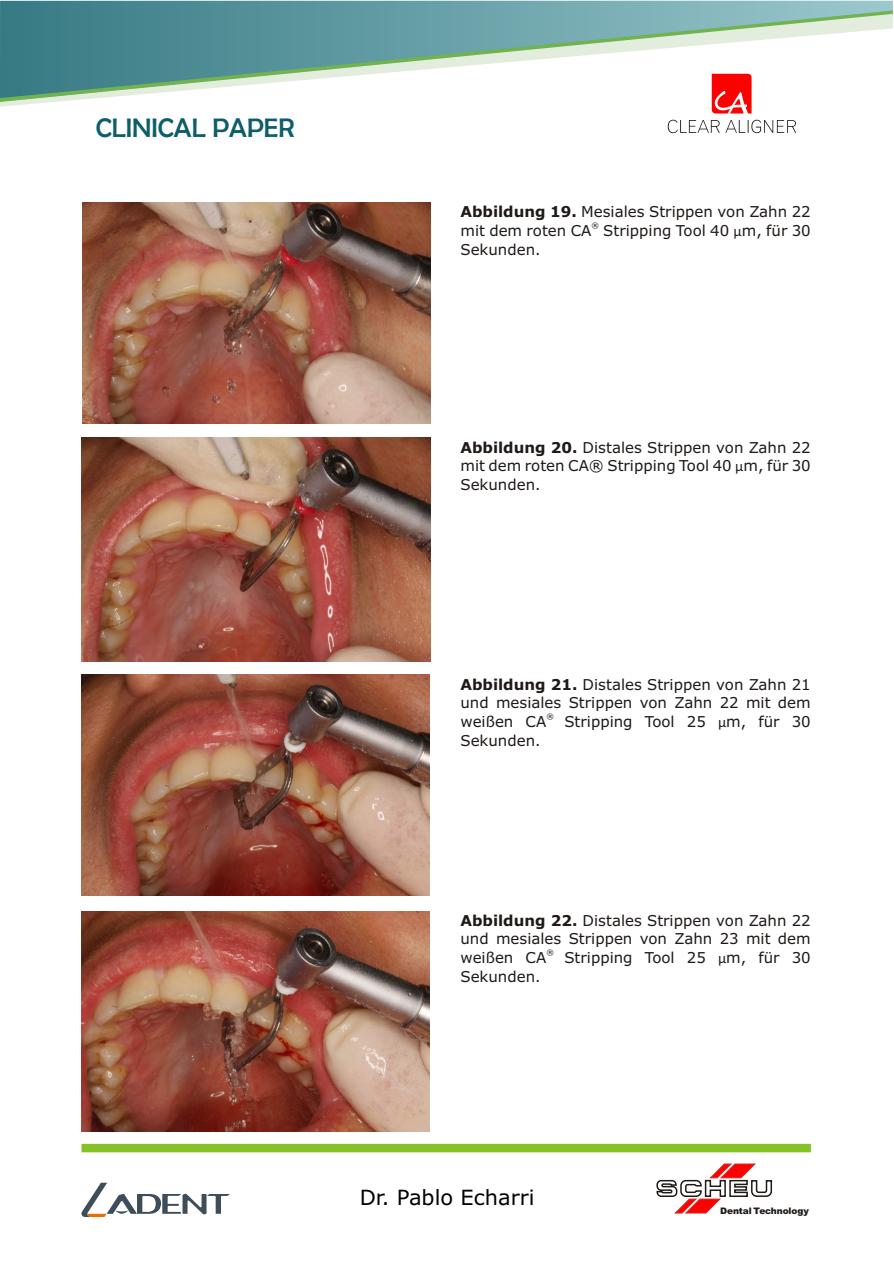
<style>
.page{position:relative;width:894px;height:1263px;background:#fff}
.page>*{position:absolute;margin:0;border:0;box-sizing:border-box;transform-origin:0 0}
.t1{font:27px "Berlin Sans FB";color:#0d5e69}
.t2{font:21px "Verdana";color:#000}
.t3{font:15px/18.6px "Verdana";color:#1f1a17}
.t4{font:15px "Calibri";color:#1f1a17}
.t5{font:900 9px "Arial";letter-spacing:-.015em;color:#1f1a17}
.t6{font:7.5px "Verdana";color:#1f1a17}
.s1{font-weight:700}
.s2{font-family:"Calibri"}
</style>
<div class="page">
<div style="left:82px;top:1144px;width:729px;height:8px;background:#85c226"></div>
<svg style="left:656px;top:1163px;width:117px;height:51px"></svg>
<svg style="left:81px;top:1183px;width:149px;height:34px"></svg>
<svg style="left:712px;top:107px;width:40px;height:7px"></svg>
<svg style="left:668px;top:120px;width:128px;height:13px"></svg>
<svg style="left:0;top:98px;width:752px;height:9px"></svg>
<svg style="left:0;top:1px;width:893px;height:97px"></svg>
<img style="left:82px;top:203px;width:349px;height:220px">
<img style="left:82px;top:437px;width:349px;height:224px">
<img style="left:81px;top:911px;width:349px;height:221px">
<img style="left:81px;top:675px;width:349px;height:221px">
<h1 class="t1" style="left:96px;top:112px;width:200px">CLINICAL PAPER</h1>
<p class="t3" style="left:460px;top:204px;width:352px"><span class="s1">Abbildung 19.</span> Mesiales Strippen von Zahn 22</p>
<p class="t6" style="left:591px;top:222px;width:9px">®</p>
<p class="t3" style="left:460px;top:222px;width:352px;line-height:19px">mit dem roten CA Stripping Tool 40 m, für 30<br>Sekunden.</p>
<p class="t4" style="left:734px;top:224px;width:10px">µ</p>
<p class="t3" style="left:460px;top:439px;width:352px;text-align:justify"><span class="s1">Abbildung 20.</span> Distales Strippen von Zahn 22 mit dem roten CA® Stripping Tool 40 m, für 30<br>Sekunden.</p>
<p class="t4" style="left:735px;top:460px;width:10px">µ</p>
<p class="t3" style="left:460px;top:677px;width:352px"><span class="s1">Abbildung 21.</span> Distales Strippen von Zahn 21 und mesiales Strippen von Zahn 22 mit dem</p>
<p class="t6" style="left:546px;top:713px;width:9px">®</p>
<p class="t3" style="left:460px;top:713px;width:247px">weißen CA Stripping Tool 25</p>
<p class="t3" style="left:718px;top:713px;width:94px"><span class="s2">µ</span>m, für 30</p>
<p class="t3" style="left:460px;top:732px;width:82px">Sekunden.</p>
<p class="t3" style="left:460px;top:913px;width:352px"><span class="s1">Abbildung 22.</span> Distales Strippen von Zahn 22 und mesiales Strippen von Zahn 23 mit dem</p>
<p class="t6" style="left:546px;top:949px;width:9px">®</p>
<p class="t3" style="left:460px;top:949px;width:247px">weißen CA Stripping Tool 25</p>
<p class="t3" style="left:718px;top:949px;width:94px"><span class="s2">µ</span>m, für 30</p>
<p class="t3" style="left:460px;top:968px;width:82px">Sekunden.</p>
<h2 class="t2" style="left:360px;top:1189px;width:176px">Dr. Pablo Echarri</h2>
<p class="t5" style="left:720px;top:1207px;width:90px">Dental Technology</p>
</div>
